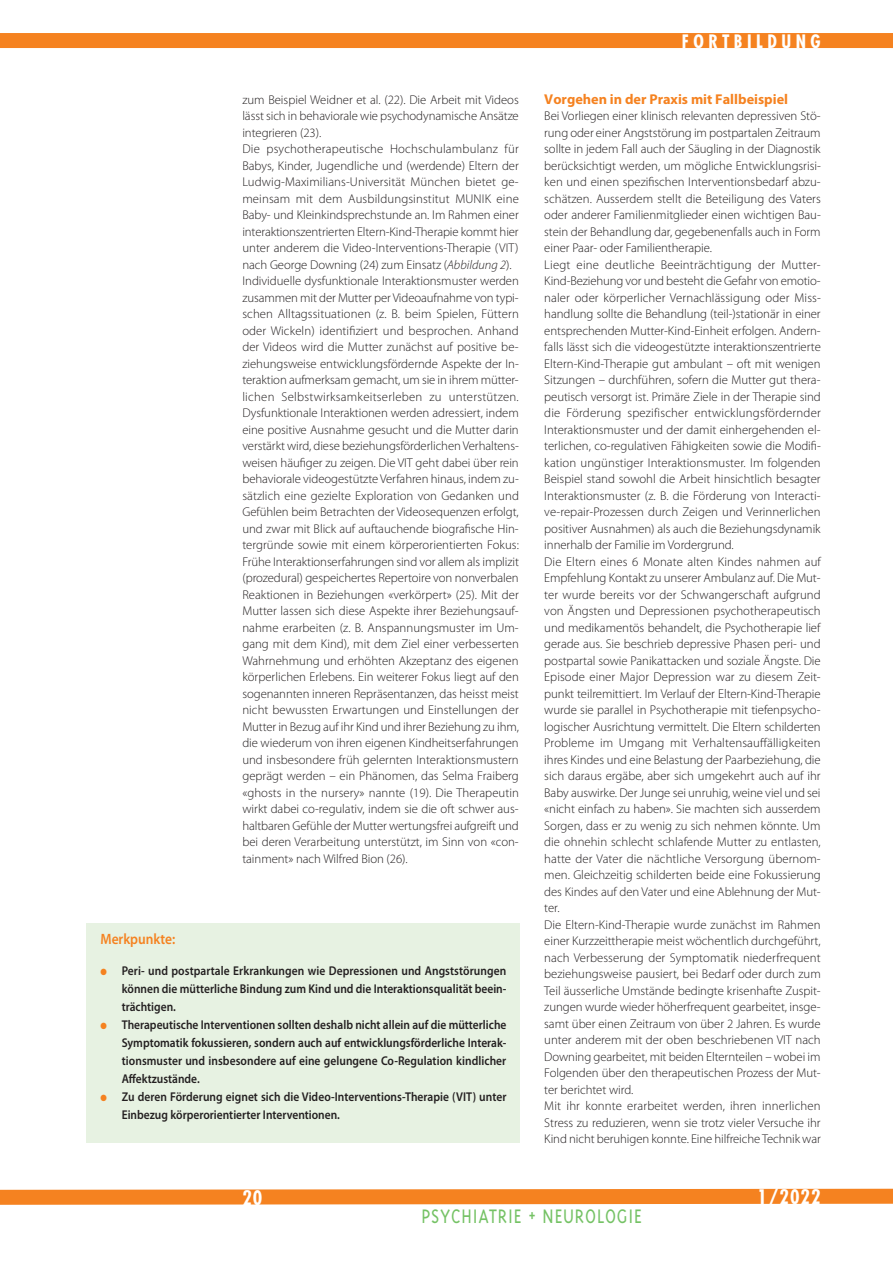
<style>
.page{position:relative;width:893px;height:1263px;background:#fff}
.page>*{position:absolute;margin:0;border:0;box-sizing:border-box;transform-origin:0 0}
.t1{font:300 22.5px "Triplex";letter-spacing:.04em;color:#75c265;scale:.88 1}
.t2{font:700 condensed 19.5px "Futura";letter-spacing:.05em;color:#fff}
.t3{font:700 condensed 18px "Futura";letter-spacing:.25em;color:#fff}
.t4{font:600 15px "Myriad Pro";color:#f58220;scale:.9 1}
.t5{font:700 14.25px "Myriad Pro";color:#f58220}
.t6{font:300 12.75px/16.5px "Myriad Pro";letter-spacing:-.005em;color:#231f20}
.t7{font:600 12.75px/18px "Myriad Pro";color:#231f20;text-align:justify;scale:.9 1}
.s1{font-style:italic}
.s2{color:#f58220}
</style>
<div class="page">
<div style="left:0;top:33px;width:893px;height:15px;background:#f58220"></div>
<svg style="left:0;top:1188px;width:893px;height:17px;background:#f6903a"></svg>
<div style="left:86px;top:923px;width:434px;height:220px;background:#e7f2e2"></div>
<h3 class="t3" style="left:682px;top:30px;width:140px">FORTBILDUNG</h3>
<p class="t6" style="left:242px;top:91px;width:278px">zum Beispiel Weidner et al. (22). Die Arbeit mit Videos lässt sich in behaviorale wie psychodynamische Ansätze integrieren (23).<br>Die psychotherapeutische Hochschulambulanz für Babys, Kinder, Jugendliche und (werdende) Eltern der Ludwig-Maximilians-Universität München bietet ge&shy;meinsam mit dem Ausbildungsinstitut MUNIK eine Baby- und Kleinkindsprechstunde an. Im Rahmen einer interaktionszentrierten Eltern-Kind-Therapie kommt hier unter anderem die Video-Interventions-Therapie (VIT) nach George Downing (24) zum Einsatz (<span class="s1">Abbildung 2</span>).<br>Individuelle dysfunktionale Interaktionsmuster werden zusammen mit der Mutter per Videoaufnahme von typi&shy;schen Alltagssituationen (z. B. beim Spielen, Füttern oder Wickeln) identifiziert und besprochen. Anhand der Videos wird die Mutter zunächst auf positive be&shy;ziehungsweise entwicklungsfördernde Aspekte der In&shy;teraktion aufmerksam gemacht, um sie in ihrem mütter&shy;lichen Selbstwirksamkeitserleben zu unterstützen.<br>Dysfunktionale Interaktionen werden adressiert, indem eine positive Ausnahme gesucht und die Mutter darin verstärkt wird, diese beziehungsförderlichen Verhaltens&shy;weisen häufiger zu zeigen. Die VIT geht dabei über rein behaviorale videogestützte Verfahren hinaus, indem zu&shy;sätzlich eine gezielte Exploration von Gedanken und Gefühlen beim Betrachten der Videosequenzen erfolgt, und zwar mit Blick auf auftauchende biografische Hin&shy;tergründe sowie mit einem körperorientierten Fokus:<br>Frühe Interaktionserfahrungen sind vor allem als implizit (prozedural) gespeichertes Repertoire von nonverbalen Reaktionen in Beziehungen «verkörpert» (25). Mit der Mutter lassen sich diese Aspekte ihrer Beziehungsauf&shy;nahme erarbeiten (z. B. Anspannungsmuster im Um&shy;gang mit dem Kind), mit dem Ziel einer verbesserten Wahrnehmung und erhöhten Akzeptanz des eigenen körperlichen Erlebens. Ein weiterer Fokus liegt auf den sogenannten inneren Repräsentanzen, das heisst meist nicht bewussten Erwartungen und Einstellungen der Mutter in Bezug auf ihr Kind und ihrer Beziehung zu ihm, die wiederum von ihren eigenen Kindheitserfahrungen und insbesondere früh gelernten Interaktionsmustern geprägt werden – ein Phänomen, das Selma Fraiberg «ghosts in the nursery» nannte (19). Die Therapeutin wirkt dabei co-regulativ, indem sie die oft schwer aus&shy;haltbaren Gefühle der Mutter wertungsfrei aufgreift und bei deren Verarbeitung unterstützt, im Sinn von «con&shy;tainment» nach Wilfred Bion (26).</p>
<p class="t5" style="left:544px;top:91px;width:245px">Vorgehen in der Praxis mit Fallbeispiel</p>
<p class="t6" style="left:544px;top:108px;width:278px">Bei Vorliegen einer klinisch relevanten depressiven Stö&shy;rung oder einer Angststörung im postpartalen Zeitraum sollte in jedem Fall auch der Säugling in der Diagnostik berücksichtigt werden, um mögliche Entwicklungsrisi&shy;ken und einen spezifischen Interventionsbedarf abzu&shy;schätzen. Ausserdem stellt die Beteiligung des Vaters oder anderer Familienmitglieder einen wichtigen Bau&shy;stein der Behandlung dar, gegebenenfalls auch in Form einer Paar- oder Familientherapie.<br>Liegt eine deutliche Beeinträchtigung der Mutter-Kind-Beziehung vor und besteht die Gefahr von emotio&shy;naler oder körperlicher Vernachlässigung oder Miss&shy;handlung sollte die Behandlung (teil-)stationär in einer entsprechenden Mutter-Kind-Einheit erfolgen. Andern&shy;falls lässt sich die videogestützte interaktionszentrierte Eltern-Kind-Therapie gut ambulant – oft mit wenigen Sitzungen – durchführen, sofern die Mutter gut thera&shy;peutisch versorgt ist. Primäre Ziele in der Therapie sind die Förderung spezifischer entwicklungsfördernder Interaktionsmuster und der damit einhergehenden el&shy;terlichen, co-regulativen Fähigkeiten sowie die Modifi&shy;kation ungünstiger Interaktionsmuster. Im folgenden Beispiel stand sowohl die Arbeit hinsichtlich besagter Interaktionsmuster (z. B. die Förderung von Interacti&shy;ve-repair-Prozessen durch Zeigen und Verinnerlichen positiver Ausnahmen) als auch die Beziehungsdynamik innerhalb der Familie im Vordergrund.<br>Die Eltern eines 6 Monate alten Kindes nahmen auf Empfehlung Kontakt zu unserer Ambulanz auf. Die Mut&shy;ter wurde bereits vor der Schwangerschaft aufgrund von Ängsten und Depressionen psychotherapeutisch und medikamentös behandelt, die Psychotherapie lief gerade aus. Sie beschrieb depressive Phasen peri- und postpartal sowie Panikattacken und soziale Ängste. Die Episode einer Major Depression war zu diesem Zeit&shy;punkt teilremittiert. Im Verlauf der Eltern-Kind-Therapie wurde sie parallel in Psychotherapie mit tiefenpsycho&shy;logischer Ausrichtung vermittelt. Die Eltern schilderten Probleme im Umgang mit Verhaltensauffälligkeiten ihres Kindes und eine Belastung der Paarbeziehung, die sich daraus ergäbe, aber sich umgekehrt auch auf ihr Baby auswirke. Der Junge sei unruhig, weine viel und sei «nicht einfach zu haben». Sie machten sich ausserdem Sorgen, dass er zu wenig zu sich nehmen könnte. Um die ohnehin schlecht schlafende Mutter zu entlasten, hatte der Vater die nächtliche Versorgung übernom&shy;men. Gleichzeitig schilderten beide eine Fokussierung des Kindes auf den Vater und eine Ablehnung der Mut&shy;ter.<br>Die Eltern-Kind-Therapie wurde zunächst im Rahmen einer Kurzzeittherapie meist wöchentlich durchgeführt, nach Verbesserung der Symptomatik niederfrequent beziehungsweise pausiert, bei Bedarf oder durch zum Teil äusserliche Umstände bedingte krisenhafte Zuspit&shy;zungen wurde wieder höherfrequent gearbeitet, insge&shy;samt über einen Zeitraum von über 2 Jahren. Es wurde unter anderem mit der oben beschriebenen VIT nach Downing gearbeitet, mit beiden Elternteilen – wobei im Folgenden über den therapeutischen Prozess der Mut&shy;ter berichtet wird.<br>Mit ihr konnte erarbeitet werden, ihren innerlichen Stress zu reduzieren, wenn sie trotz vieler Versuche ihr Kind nicht beruhigen konnte. Eine hilfreiche Technik war</p>
<p class="t4" style="left:101px;top:931px;width:85px">Merkpunkte:</p>
<p class="t7" style="left:122px;top:962px;width:429px;text-indent:-21px"><span class="s2">●</span> Peri- und postpartale Erkrankungen wie Depressionen und Angststörungen können die mütterliche Bindung zum Kind und die Interaktionsqualität beein&shy;trächtigen.</p>
<p class="t7" style="left:122px;top:1016px;width:429px;text-indent:-21px"><span class="s2">●</span> Therapeutische Interventionen sollten deshalb nicht allein auf die mütterliche Symptomatik fokussieren, sondern auch auf entwicklungsförderliche Interak&shy;tionsmuster und insbesondere auf eine gelungene Co-Regulation kindlicher Affektzustände.</p>
<p class="t7" style="left:122px;top:1088px;width:429px;text-indent:-21px"><span class="s2">●</span> Zu deren Förderung eignet sich die Video-Interventions-Therapie (VIT) unter<br>Einbezug körperorientierter Interventionen.</p>
<h2 class="t2" style="left:242px;top:1185px;width:22px">20</h2>
<h2 class="t2" style="left:757px;top:1184px;width:65px">1/2022</h2>
<h1 class="t1" style="left:421px;top:1203px;width:252px">PSYCHIATRIE + NEUROLOGIE</h1>
</div>
